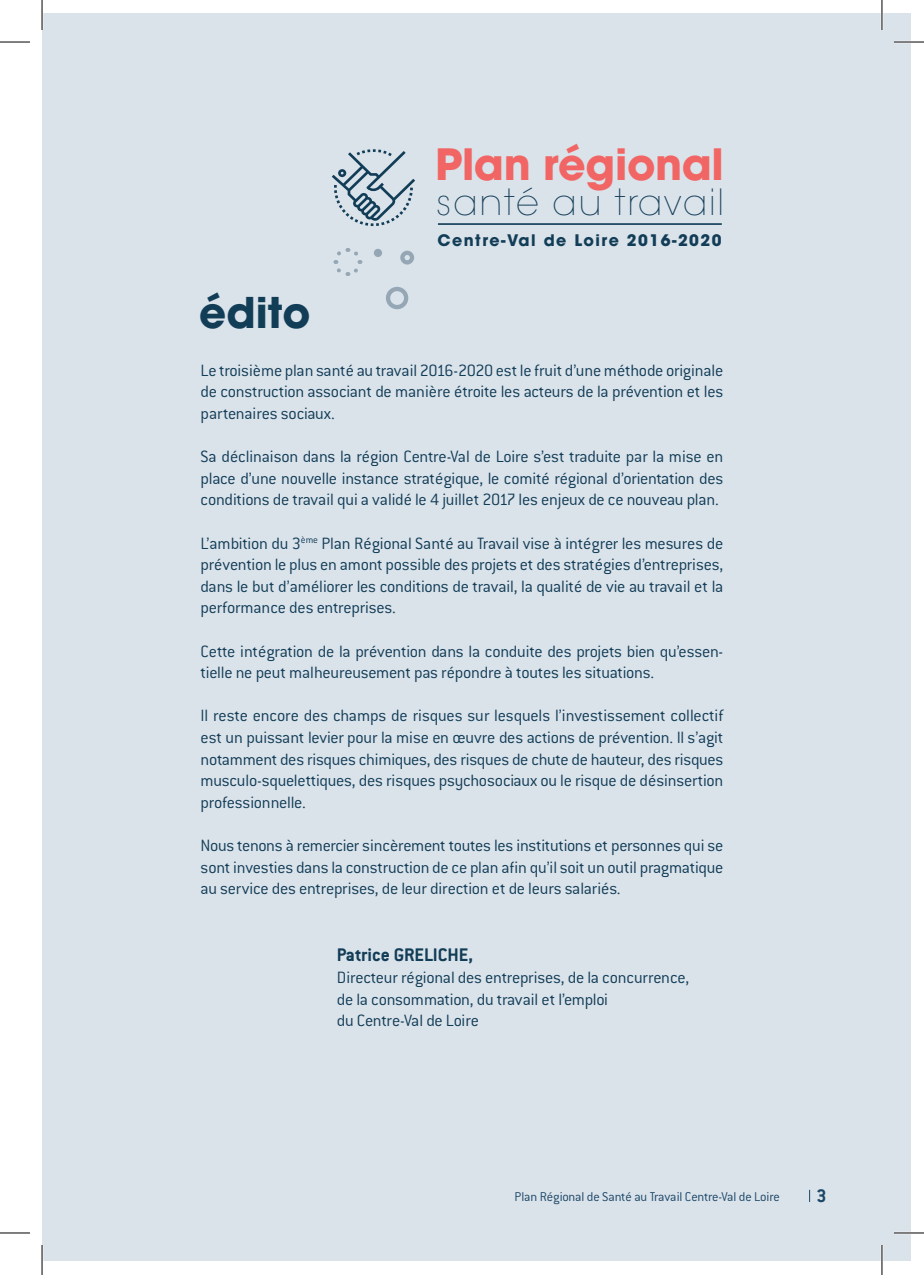
<style>
.page{position:relative;width:924px;height:1275px;background:#fff}
.page>*{position:absolute;margin:0;border:0;box-sizing:border-box;transform-origin:0 0}
.t1{font:700 42.8px "Avant Garde";letter-spacing:-.01em;color:#f16664}
.t2{font:700 42px "Avant Garde";color:#123d57}
.t3{font:200 35.8px "Avant Garde";letter-spacing:.05em;color:#123d57}
.t4{font:700 20px "Conduit ITC";color:#123d57}
.t5{font:700 20px "Conduit ITC";color:#205171}
.t6{font:300 18px/21.6px "Conduit ITC";letter-spacing:-.015em;color:#123d57;text-align:justify}
.t7{font:700 15.8px "Avant Garde";letter-spacing:.095em;color:#123d57}
.t8{font:300 14px "Conduit ITC";letter-spacing:-.01em;color:#205171}
</style>
<div class="page">
<div style="left:42px;top:14px;width:867px;height:1247px;background:#dae2ea"></div>
<svg style="left:333px;top:248px;width:30px;height:28px"></svg>
<svg style="left:386px;top:287px;width:22px;height:22px"></svg>
<svg style="left:400px;top:251px;width:14px;height:13px"></svg>
<svg style="left:373px;top:249px;width:9px;height:8px"></svg>
<hr style="left:438px;top:223px;width:283px;height:2px;background:#123d57">
<svg style="left:331px;top:149px;width:84px;height:77px"></svg>
<hr style="left:893px;top:41px;width:30px;height:2px;background:#fff">
<hr style="left:893px;top:1231px;width:30px;height:3px;background:#fff">
<hr style="left:880px;top:0;width:2px;height:30px;background:#fff">
<hr style="left:880px;top:1245px;width:2px;height:30px;background:#fff">
<hr style="left:0;top:42px;width:30px;height:1px;background:#000">
<hr style="left:893px;top:42px;width:30px;height:1px;background:#000">
<hr style="left:0;top:1232px;width:30px;height:1px;background:#000">
<hr style="left:893px;top:1232px;width:30px;height:1px;background:#000">
<hr style="left:42px;top:0;width:1px;height:30px;background:#000">
<hr style="left:42px;top:1245px;width:1px;height:30px;background:#000">
<hr style="left:881px;top:0;width:1px;height:30px;background:#000">
<hr style="left:881px;top:1245px;width:1px;height:30px;background:#000">
<h1 class="t1" style="left:435px;top:137px;width:290px">Plan régional</h1>
<h3 class="t3" style="left:436px;top:181px;width:289px">santé au travail</h3>
<p class="t7" style="left:437px;top:230px;width:285px">Centre-Val de Loire 2016-2020</p>
<h2 class="t2" style="left:199px;top:285px;width:113px">édito</h2>
<p class="t6" style="left:200px;top:359px;width:524px">Le troisième plan santé au travail 2016-2020 est le fruit d’une méthode originale de construction associant de manière étroite les acteurs de la prévention et les partenaires sociaux.</p>
<p class="t6" style="left:200px;top:446px;width:524px">Sa déclinaison dans la région Centre-Val de Loire s’est traduite par la mise en place d’une nouvelle instance stratégique, le comité régional d’orientation des conditions de travail qui a validé le 4 juillet 2017 les enjeux de ce nouveau plan.</p>
<p class="t6" style="left:200px;top:532px;width:524px">L’ambition du 3<sup>ème</sup> Plan Régional Santé au Travail vise à intégrer les mesures de prévention le plus en amont possible des projets et des stratégies d’entreprises, dans le but d’améliorer les conditions de travail, la qualité de vie au travail et la performance des entreprises.</p>
<p class="t6" style="left:200px;top:640px;width:524px">Cette intégration de la prévention dans la conduite des projets bien qu’essen&shy;tielle ne peut malheureusement pas répondre à toutes les situations.</p>
<p class="t6" style="left:200px;top:705px;width:524px">Il reste encore des champs de risques sur lesquels l’investissement collectif est un puissant levier pour la mise en œuvre des actions de prévention. Il s’agit notamment des risques chimiques, des risques de chute de hauteur, des risques musculo-squelettiques, des risques psychosociaux ou le risque de désinsertion professionnelle.</p>
<p class="t6" style="left:200px;top:834px;width:524px">Nous tenons à remercier sincèrement toutes les institutions et personnes qui se sont investies dans la construction de ce plan afin qu’il soit un outil pragmatique au service des entreprises, de leur direction et de leurs salariés.</p>
<p class="t4" style="left:337px;top:943px;width:138px">Patrice GRELICHE,</p>
<p class="t6" style="left:337px;top:966px;width:353px;text-align:left">Directeur régional des entreprises, de la concurrence, de la consommation, du travail et l’emploi<br>du Centre-Val de Loire</p>
<p class="t8" style="left:514px;top:1189px;width:267px">Plan Régional de Santé au Travail Centre-Val de Loire</p>
<p class="t5" style="left:816px;top:1184px;width:12px">3</p>
</div>
